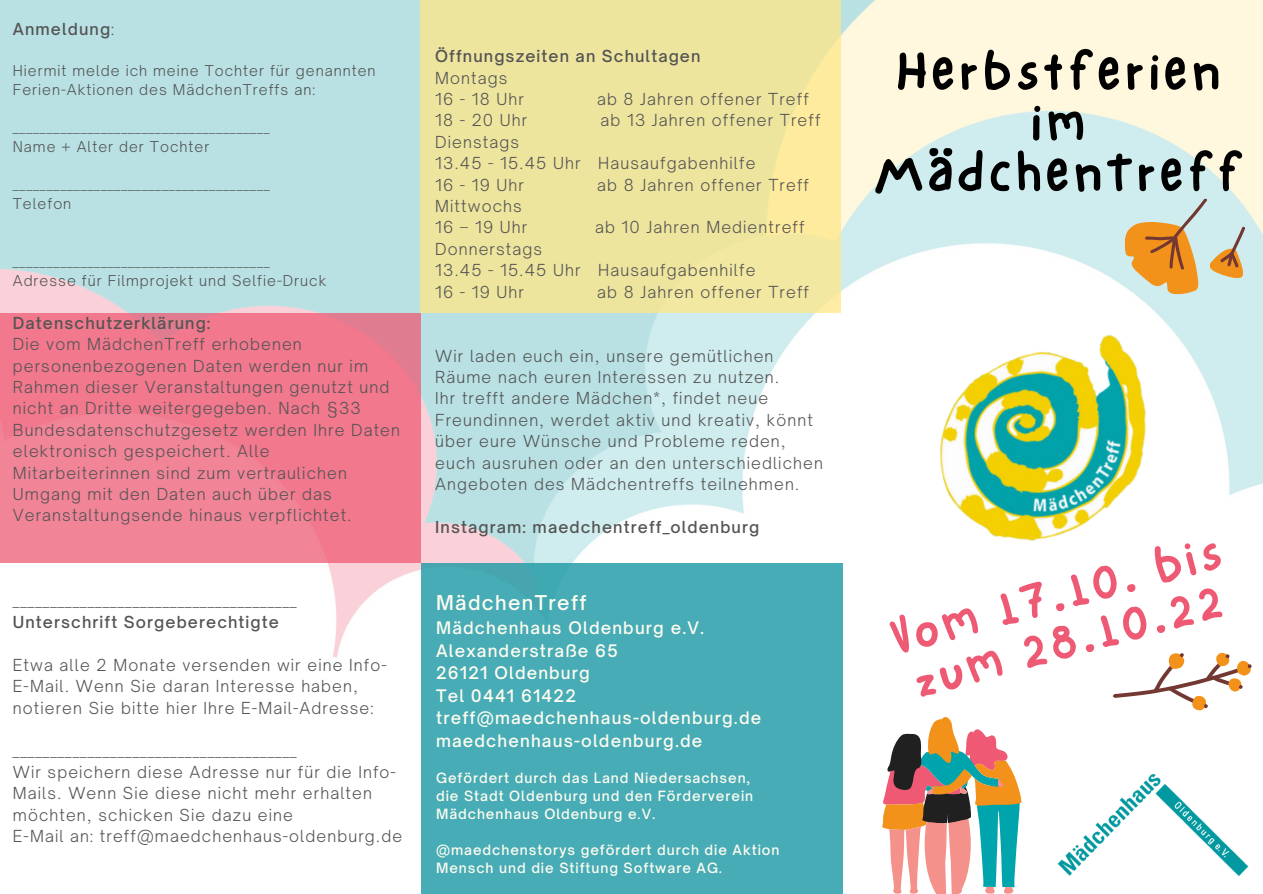
<style>
.page{position:relative;width:1263px;height:894px;background:#fff}
.page>*{position:absolute;margin:0;border:0;box-sizing:border-box;transform-origin:0 0}
.t1{font:51.45px/50.6px "NF One Little Font Bold";letter-spacing:.105em;color:#000;text-align:center}
.t2{font:48.3px/47.2px "NF One Little Font Bold";color:#ee5a74}
.t3{font:500 19.5px "Open Sauce One";letter-spacing:.07em;color:#fffcf1}
.t4{font:500 16.5px/22.5px "Open Sauce One";letter-spacing:.07em;color:#fffcf1}
.t5{font:300 15.9px/21.3px "Open Sauce One";letter-spacing:.07em;color:#545454}
.t6{font:500 15.9px "Open Sauce One";letter-spacing:.07em;color:#545454}
.t7{font:300 14.4px/19px "Open Sauce One";letter-spacing:.07em;color:#545454}
.t8{font:500 13.5px/18px "Open Sauce One";letter-spacing:.07em;color:#fffcf1}
.s1{font-weight:300}
</style>
<div class="page">
<img style="left:0;top:0;width:1263px;height:893px">
<div style="left:0;top:313px;width:420px;height:249px;background:#f1788d"></div>
<div style="left:421px;top:562px;width:421px;height:331px;background:#47acb5"></div>
<img style="left:882px;top:280px;width:328px;height:329px">
<img style="left:1057px;top:773px;width:192px;height:102px">
<svg style="left:1121px;top:196px;width:125px;height:100px;background:#d5c49e"></svg>
<svg style="left:1112px;top:614px;width:144px;height:136px"></svg>
<svg style="left:882px;top:714px;width:139px;height:179px"></svg>
<div style="left:421px;top:0;width:420px;height:312px;background:linear-gradient(to right,#eae49e,#f3e79e)"></div>
<p class="t6" style="left:13px;top:19px;width:103px">Anmeldung<span class="s1">:</span></p>
<p class="t7" style="left:13px;top:60px;width:364px">Hiermit melde ich meine Tochter für genannten<br>Ferien-Aktionen des MädchenTreffs an:</p>
<p class="t7" style="left:13px;top:118px;width:258px">______________________________________<br>Name + Alter der Tochter</p>
<p class="t7" style="left:13px;top:175px;width:258px">______________________________________<br>Telefon</p>
<p class="t7" style="left:13px;top:252px;width:315px">______________________________________<br>Adresse für Filmprojekt und Selfie-Druck</p>
<p class="t6" style="left:13px;top:313px;width:199px">Datenschutzerklärung:</p>
<p class="t5" style="left:13px;top:333px;width:389px">Die vom MädchenTreff erhobenen personenbezogenen Daten werden nur im Rahmen dieser Veranstaltungen genutzt und nicht an Dritte weitergegeben. Nach §33<br>Bundesdatenschutzgesetz werden Ihre Daten elektronisch gespeichert. Alle Mitarbeiterinnen sind zum vertraulichen Umgang mit den Daten auch über das Veranstaltungsende hinaus verpflichtet.</p>
<p class="t5" style="left:13px;top:590px;width:285px">______________________________________</p>
<p class="t6" style="left:13px;top:612px;width:268px">Unterschrift Sorgeberechtigte</p>
<p class="t5" style="left:13px;top:654px;width:375px">Etwa alle 2 Monate versenden wir eine Info-<br>E-Mail. Wenn Sie daran Interesse haben, notieren Sie bitte hier Ihre E-Mail-Adresse:</p>
<p class="t5" style="left:13px;top:761px;width:391px">Wir speichern diese Adresse nur für die Info-Mails. Wenn Sie diese nicht mehr erhalten möchten, schicken Sie dazu eine<br>E-Mail an: treff@maedchenhaus-oldenburg.de</p>
<p class="t6" style="left:435px;top:46px;width:267px">Öffnungszeiten an Schultagen</p>
<p class="t5" style="left:435px;top:67px;width:90px">Montags<br>16 - 18 Uhr</p>
<p class="t5" style="left:597px;top:88px;width:213px">ab 8 Jahren offener Treff</p>
<p class="t5" style="left:435px;top:110px;width:94px">18 - 20 Uhr</p>
<p class="t5" style="left:601px;top:110px;width:221px">ab 13 Jahren offener Treff</p>
<p class="t5" style="left:435px;top:131px;width:322px">Dienstags<br>13.45 - 15.45 Uhr Hausaufgabenhilfe<br>16 - 19 Uhr</p>
<p class="t5" style="left:597px;top:174px;width:213px">ab 8 Jahren offener Treff</p>
<p class="t5" style="left:435px;top:195px;width:94px">Mittwochs<br>16 – 19 Uhr</p>
<p class="t5" style="left:595px;top:216px;width:211px">ab 10 Jahren Medientreff</p>
<p class="t5" style="left:435px;top:238px;width:322px">Donnerstags<br>13.45 - 15.45 Uhr Hausaufgabenhilfe<br>16 - 19 Uhr</p>
<p class="t5" style="left:597px;top:281px;width:213px">ab 8 Jahren offener Treff</p>
<p class="t5" style="left:435px;top:345px;width:389px">Wir laden euch ein, unsere gemütlichen Räume nach euren Interessen zu nutzen.<br>Ihr trefft andere Mädchen*, findet neue Freundinnen, werdet aktiv und kreativ, könnt über eure Wünsche und Probleme reden, euch ausruhen oder an den unterschiedlichen Angeboten des Mädchentreffs teilnehmen.</p>
<p class="t6" style="left:435px;top:516px;width:326px">Instagram: maedchentreff_oldenburg</p>
<p class="t3" style="left:436px;top:590px;width:152px">MädchenTreff</p>
<p class="t4" style="left:436px;top:616px;width:327px">Mädchenhaus Oldenburg e.V.<br>Alexanderstraße 65<br>26121 Oldenburg<br>Tel 0441 61422 treff@maedchenhaus-oldenburg.de maedchenhaus-oldenburg.de</p>
<p class="t8" style="left:436px;top:768px;width:319px">Gefördert durch das Land Niedersachsen, die Stadt Oldenburg und den Förderverein<br>Mädchenhaus Oldenburg e.V.</p>
<p class="t8" style="left:436px;top:840px;width:345px">@maedchenstorys gefördert durch die Aktion<br>Mensch und die Stiftung Software AG.</p>
<h1 class="t1" style="left:873px;top:46px;width:370px">Herbstferien im<br>MädchenTreff</h1>
<h2 class="t2" style="left:885px;top:615px;width:341px;rotate:-15deg">Vom 17.10. bis zum 28.10.22</h2>
</div>
